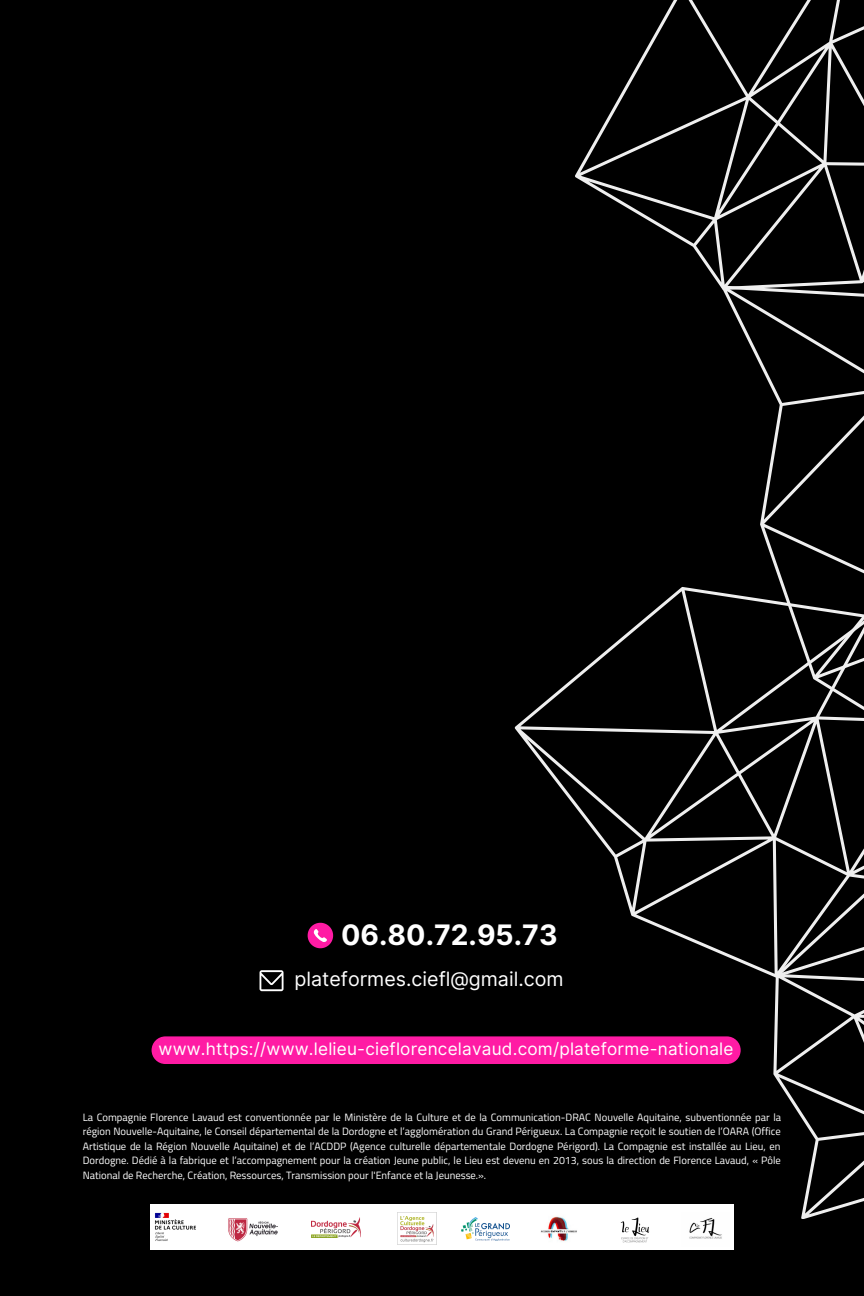
<style>
.page{position:relative;width:864px;height:1296px;background:#000}
.page>*{position:absolute;margin:0;border:0;box-sizing:border-box;transform-origin:0 0}
.t1{font:700 28.2px "Inter";color:#fff}
.t2{font:19.7px "Inter";color:#fff}
.t3{font:17.2px "Inter";letter-spacing:.01em;color:#fff}
.t4{font:10.6px/14.5px "Titillium Web";color:#fff;text-align:justify}
</style>
<div class="page">
<svg style="left:773px;top:992px;width:91px;height:227px"></svg>
<svg style="left:575px;top:0;width:289px;height:285px"></svg>
<svg style="left:514px;top:587px;width:350px;height:405px"></svg>
<svg style="left:693px;top:285px;width:171px;height:519px"></svg>
<svg style="left:308px;top:923px;width:25px;height:25px"></svg>
<svg style="left:260px;top:970px;width:24px;height:21px"></svg>
<div style="left:151px;top:1205px;width:583px;height:45px;background:#fff"></div>
<img style="left:155px;top:1212px;width:41px;height:29px">
<img style="left:228px;top:1218px;width:50px;height:24px">
<img style="left:462px;top:1217px;width:47px;height:24px">
<img style="left:311px;top:1217px;width:50px;height:21px">
<img style="left:620px;top:1217px;width:30px;height:26px">
<img style="left:689px;top:1218px;width:33px;height:21px">
<img style="left:397px;top:1212px;width:39px;height:33px">
<img style="left:541px;top:1216px;width:36px;height:25px">
<div style="left:152px;top:1036px;width:589px;height:28px;background:#ff1ba4;border-radius:14px"></div>
<p class="t1" style="left:341px;top:918px;width:218px">06.80.72.95.73</p>
<p class="t2" style="left:295px;top:967px;width:271px">plateformes.ciefl@gmail.com</p>
<p class="t3" style="left:159px;top:1039px;width:576px">www.https://www.lelieu-cieflorencelavaud.com/plateforme-nationale</p>
<p class="t4" style="left:83px;top:1109px;width:700px">La Compagnie Florence Lavaud est conventionnée par le Ministère de la Culture et de la Communication-DRAC Nouvelle Aquitaine, subventionnée par la région Nouvelle-Aquitaine, le Conseil départemental de la Dordogne et l’agglomération du Grand Périgueux. La Compagnie reçoit le soutien de l’OARA (Office Artistique de la Région Nouvelle Aquitaine) et de l’ACDDP (Agence culturelle départementale Dordogne Périgord). La Compagnie est installée au Lieu, en Dordogne. Dédié à la fabrique et l’accompagnement pour la création Jeune public, le Lieu est devenu en 2013, sous la direction de Florence Lavaud, « Pôle National de Recherche, Création, Ressources, Transmission pour l'Enfance et la Jeunesse.».</p>
</div>
